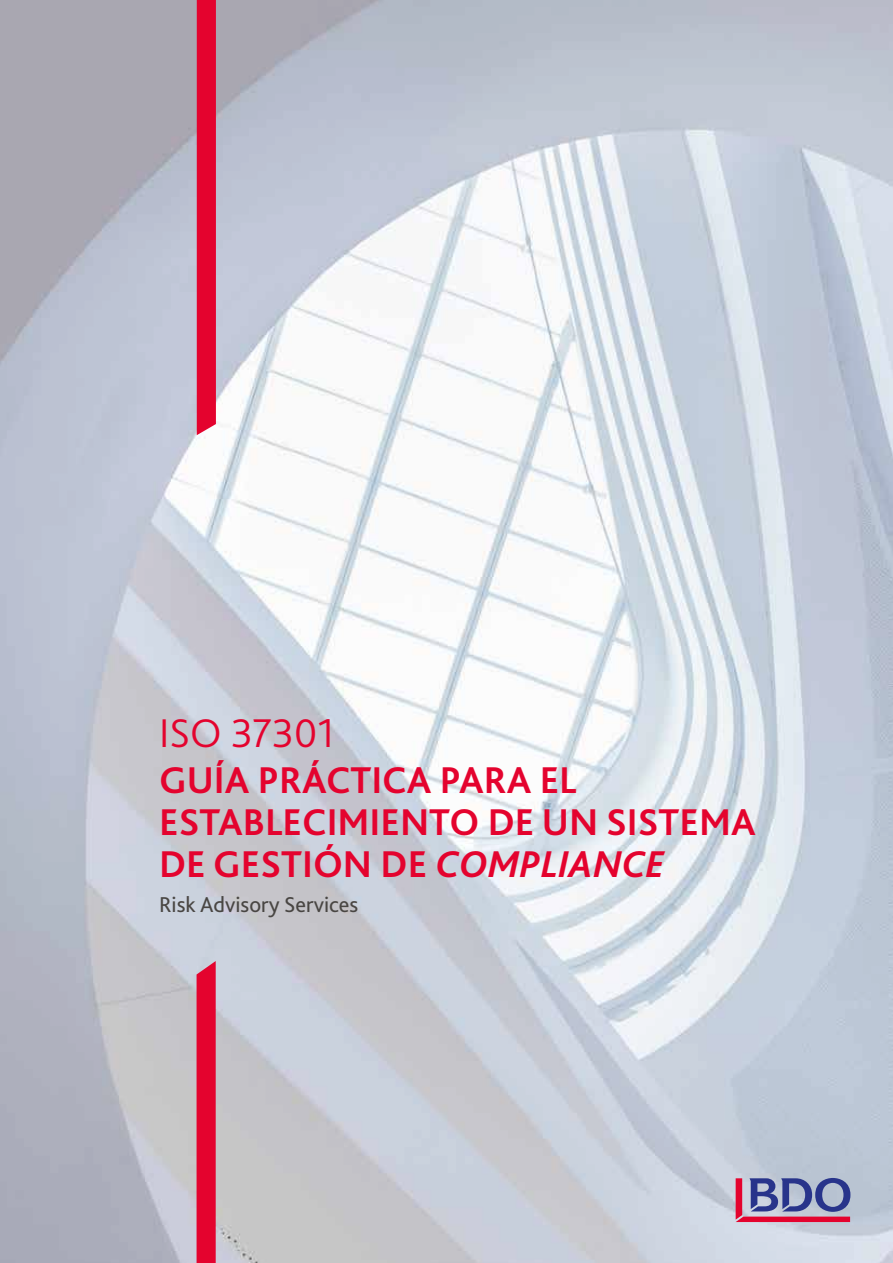
<style>
.page{position:relative;width:893px;height:1263px;background:#fff}
.page>*{position:absolute;margin:0;border:0;box-sizing:border-box;transform-origin:0 0}
.t1{font:300 42px "Bliss Pro";color:#e4032e}
.t2{font:700 39px/42px "Bliss Pro";color:#e4032e}
.t3{font:22.5px "Bliss Pro";color:#494643}
.s1{font-style:italic}
</style>
<div class="page">
<img style="left:0;top:0;width:893px;height:1263px">
<svg style="left:736px;top:1178px;width:114px;height:44px;background:#9376a1"></svg>
<div style="left:197px;top:0;width:19px;height:435px;background:#e4032e"></div>
<svg style="left:197px;top:961px;width:19px;height:302px;background:#e20a34"></svg>
<p class="t1" style="left:159px;top:706px;width:177px">ISO 37301</p>
<p class="t2" style="left:159px;top:758px;width:598px">GUÍA PRÁCTICA PARA EL<br>ESTABLECIMIENTO DE UN SISTEMA<br>DE GESTIÓN DE <span class="s1">COMPLIANCE</span></p>
<p class="t3" style="left:159px;top:891px;width:201px">Risk Advisory Services</p>
</div>
